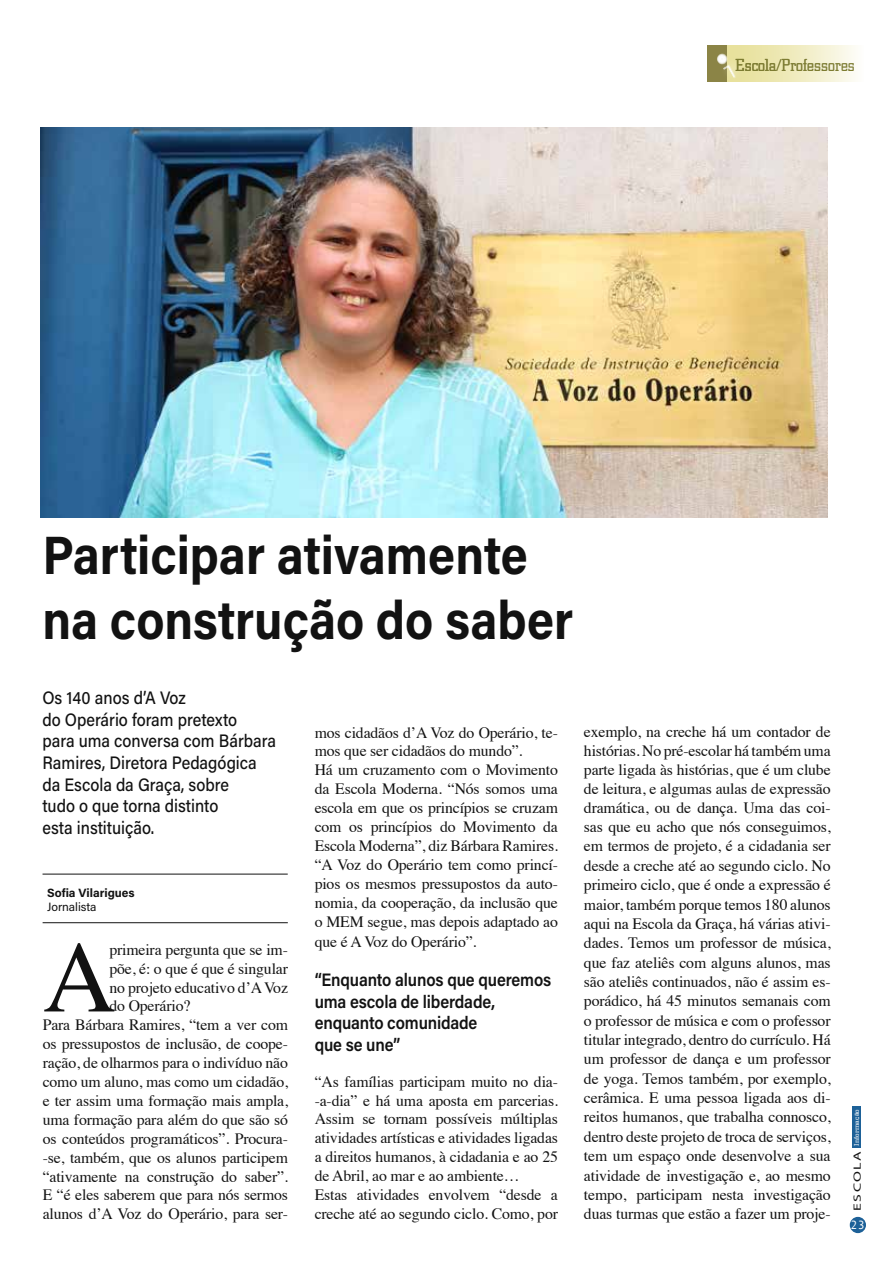
<style>
.page{position:relative;width:893px;height:1263px;background:#fff}
.page>*{position:absolute;margin:0;border:0;box-sizing:border-box;transform-origin:0 0}
.t1{font:101.4px "Times";color:#121212}
.t2{font:700 54px/64.8px "Acumin Pro";color:#121212;scale:.9 1}
.t3{font:500 18px/21.6px "Acumin Pro";color:#121212;scale:.9 1}
.t4{font:600 18px/21.6px "Acumin Pro";letter-spacing:-.01em;color:#121212;scale:.9 1}
.t5{font:18px "Civic";color:#7d7c31}
.t6{font:15.75px/19.4px "Times";letter-spacing:-.01em;color:#121212}
.t7{font:700 12px "Acumin Pro";color:#121212}
.t8{font:12px "Acumin Pro";letter-spacing:-.005em;color:#121212}
.t9{font:12px "Andale Mono";color:#fff}
.t10{font:10.5px "Myriad Pro";letter-spacing:.1em;color:#121212;scale:1.5 1}
.t11{font:6.75px "Civic";letter-spacing:.01em;color:#fff;scale:1.33 1}
</style>
<div class="page">
<div style="left:852px;top:1106px;width:9px;height:42px;background:#1d6198"></div>
<div style="left:850px;top:1217px;width:16px;height:16px;background:#1d6198;border-radius:50%"></div>
<div style="left:727px;top:45px;width:136px;height:37px;background:linear-gradient(to right,#e5dd90,#fcfbf4)"></div>
<div style="left:708px;top:45px;width:19px;height:37px;background:#8b8446"></div>
<div style="left:720px;top:56px;width:26px;height:27px;background:#fff;opacity:.25"></div>
<svg style="left:717px;top:53px;width:11px;height:12px"></svg>
<svg style="left:723px;top:64px;width:14px;height:16px"></svg>
<img style="left:40px;top:128px;width:787px;height:389px">
<hr style="left:43px;top:874px;width:245px;height:1px;background:#121212">
<hr style="left:43px;top:922px;width:245px;height:1px;background:#121212">
<p class="t5" style="left:735px;top:56px;width:121px">Escola/Professores</p>
<h2 class="t2" style="left:43px;top:520px;width:591px">Participar ativamente na construção do saber</h2>
<p class="t3" style="left:43px;top:686px;width:261px">Os 140 anos d’A Voz<br>do Operário foram pretexto<br>para uma conversa com Bárbara<br>Ramires, Diretora Pedagógica da Escola da Graça, sobre<br>tudo o que torna distinto<br>esta instituição.</p>
<p class="t7" style="left:47px;top:884px;width:89px">Sofia Vilarigues</p>
<p class="t8" style="left:47px;top:898px;width:51px">Jornalista</p>
<h1 class="t1" style="left:43px;top:882px;width:75px">A</h1>
<p class="t6" style="left:109px;top:938px;width:180px">primeira pergunta que se im-</p>
<p class="t6" style="left:109px;top:957px;width:180px">põe, é: o que é que é singular</p>
<p class="t6" style="left:109px;top:976px;width:180px">no projeto educativo d’A Voz</p>
<p class="t6" style="left:109px;top:995px;width:82px">do Operário?</p>
<p class="t6" style="left:43px;top:1014px;width:247px">Para Bárbara Ramires, “tem a ver com</p>
<p class="t6" style="left:43px;top:1033px;width:247px">os pressupostos de inclusão, de coope-</p>
<p class="t6" style="left:43px;top:1052px;width:247px">ração, de olharmos para o indivíduo não</p>
<p class="t6" style="left:43px;top:1071px;width:247px">como um aluno, mas como um cidadão,</p>
<p class="t6" style="left:43px;top:1090px;width:247px">e ter assim uma formação mais ampla,</p>
<p class="t6" style="left:43px;top:1108px;width:247px">uma formação para além do que são só</p>
<p class="t6" style="left:43px;top:1127px;width:247px">os conteúdos programáticos”. Procura-</p>
<p class="t6" style="left:43px;top:1146px;width:247px">-se, também, que os alunos participem</p>
<p class="t6" style="left:43px;top:1165px;width:247px">“ativamente na construção do saber”.</p>
<p class="t6" style="left:43px;top:1184px;width:247px">E “é eles saberem que para nós sermos</p>
<p class="t6" style="left:43px;top:1203px;width:247px">alunos d’A Voz do Operário, para ser-</p>
<p class="t6" style="left:315px;top:721px;width:245px;line-height:18.9px">mos cidadãos d’A Voz do Operário, te&shy;mos que ser cidadãos do mundo”.<br>Há um cruzamento com o Movimento da Escola Moderna. “Nós somos uma escola em que os princípios se cruzam com os princípios do Movimento da Escola Moderna”, diz Bárbara Ramires. “A Voz do Operário tem como princí&shy;pios os mesmos pressupostos da auto&shy;nomia, da cooperação, da inclusão que o MEM segue, mas depois adaptado ao</p>
<p class="t6" style="left:315px;top:931px;width:163px">que é A Voz do Operário”.</p>
<p class="t4" style="left:315px;top:968px;width:264px">“Enquanto alunos que queremos uma escola de liberdade, enquanto comunidade<br>que se une”</p>
<p class="t6" style="left:315px;top:1070px;width:245px;line-height:18.9px">“As famílias participam muito no dia--a-dia” e há uma aposta em parcerias.<br>Assim se tornam possíveis múltiplas atividades artísticas e atividades ligadas a direitos humanos, à cidadania e ao 25 de Abril, ao mar e ao ambiente…<br>Estas atividades envolvem “desde a creche até ao segundo ciclo. Como, por</p>
<p class="t6" style="left:584px;top:721px;width:248px;text-align:justify">exemplo, na creche há um contador de histórias. No pré-escolar há também uma parte ligada às histórias, que é um clube de leitura, e algumas aulas de expressão dramática, ou de dança. Uma das coi&shy;sas que eu acho que nós conseguimos, em termos de projeto, é a cidadania ser desde a creche até ao segundo ciclo. No primeiro ciclo, que é onde a expressão é maior, também porque temos 180 alunos aqui na Escola da Graça, há várias ativi&shy;dades. Temos um professor de música, que faz ateliês com alguns alunos, mas são ateliês continuados, não é assim es&shy;porádico, há 45 minutos semanais com o professor de música e com o professor titular integrado, dentro do currículo. Há um professor de dança e um professor de yoga. Temos também, por exemplo, cerâmica. E uma pessoa ligada aos di&shy;reitos humanos, que trabalha connosco, dentro deste projeto de troca de serviços, tem um espaço onde desenvolve a sua atividade de investigação e, ao mesmo tempo, participam nesta investigação duas turmas que estão a fazer um proje-</p>
<p class="t11" style="left:853px;top:1145px;width:29px;rotate:-90deg">Informação</p>
<p class="t10" style="left:851px;top:1211px;width:42px;rotate:-90deg">ESCOLA</p>
<p class="t9" style="left:850px;top:1217px;width:16px">23</p>
</div>
